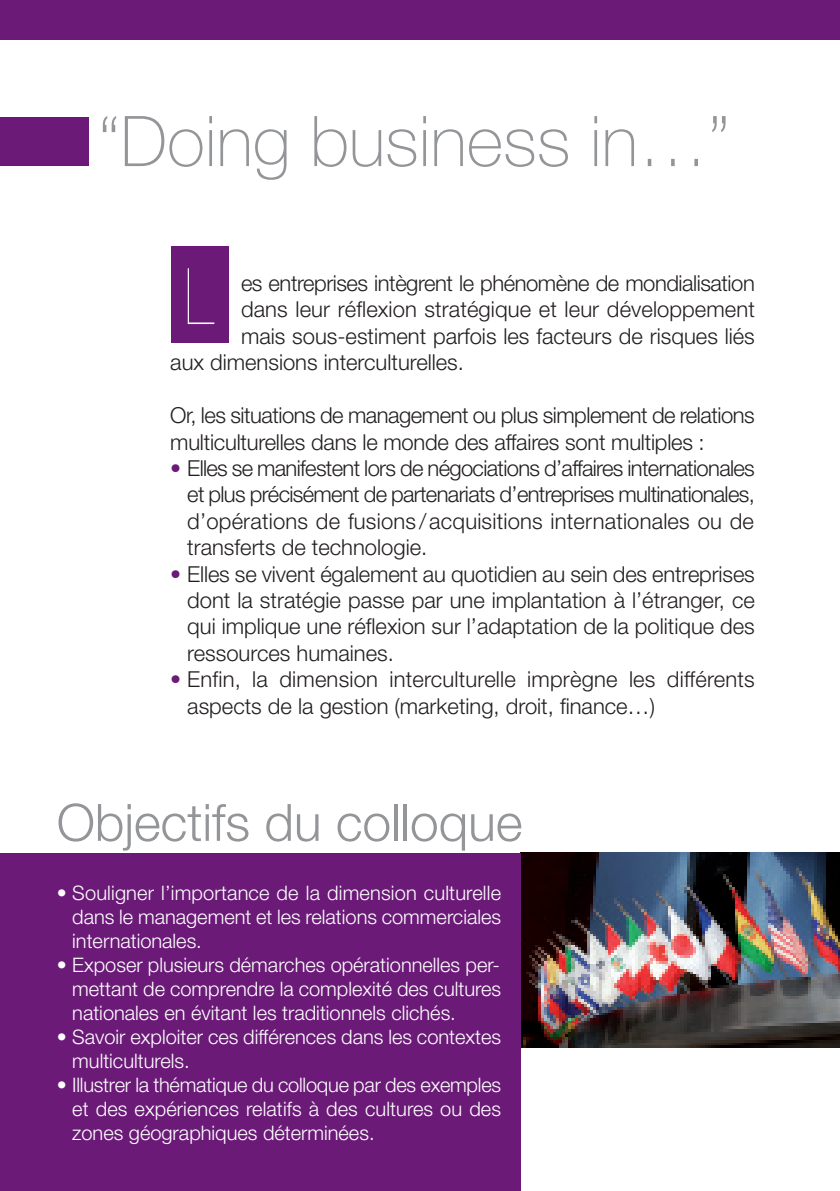
<style>
.page{position:relative;width:840px;height:1191px;background:#fff}
.page>*{position:absolute;margin:0;border:0;box-sizing:border-box;transform-origin:0 0}
.t1{font:200 78.2px "Helvetica Neue";color:#fff;scale:.78 1}
.t2{font:100 70px "Helvetica Neue";color:#939598}
.t3{font:300 51.4px "Helvetica Neue";color:#939598}
.t4{font:300 22px/26.4px "Helvetica Neue";color:#231f20;text-align:justify}
.t5{font:300 22px/26.4px "Helvetica Neue";letter-spacing:-.02em;color:#231f20}
.t6{font:300 20px/24px "Helvetica Neue";color:#fff;text-align:justify}
.s1{color:#6b1a78}
</style>
<div class="page">
<div style="left:0;top:0;width:839px;height:40px;background:#6b1a78"></div>
<div style="left:0;top:117px;width:88px;height:49px;background:#6b1a78"></div>
<img style="left:520px;top:853px;width:319px;height:194px">
<div style="left:0;top:852px;width:520px;height:339px;background:#6b1a78"></div>
<div style="left:171px;top:247px;width:58px;height:96px;background:#6b1a78"></div>
<h2 class="t2" style="left:98px;top:116px;width:632px">“Doing business in…”</h2>
<h1 class="t1" style="left:184px;top:268px;width:39px">L</h1>
<p class="t5" style="left:241px;top:272px;width:515px">es entreprises intègrent le phénomène de mondialisation</p>
<p class="t4" style="left:241px;top:298px;width:515px">dans leur réflexion stratégique et leur développement</p>
<p class="t4" style="left:241px;top:325px;width:515px">mais sous-estiment parfois les facteurs de risques liés</p>
<p class="t4" style="left:170px;top:351px;width:295px">aux dimensions interculturelles.</p>
<p class="t5" style="left:170px;top:404px;width:585px">Or, les situations de management ou plus simplement de relations multiculturelles dans le monde des affaires sont multiples :</p>
<p class="t4" style="left:187px;top:457px;width:568px;text-indent:-17px"><span class="s1">•</span> Elles se manifestent lors de négociations d’affaires internationales et plus précisément de partenariats d’entreprises multinationales, d’opérations de fusions / acquisitions internationales ou de transferts de technologie.</p>
<p class="t4" style="left:187px;top:562px;width:568px;text-indent:-17px"><span class="s1">•</span> Elles se vivent également au quotidien au sein des entreprises dont la stratégie passe par une implantation à l’étranger, ce qui implique une réflexion sur l’adaptation de la politique des ressources humaines.</p>
<p class="t4" style="left:187px;top:668px;width:568px;text-indent:-17px"><span class="s1">•</span> Enfin, la dimension interculturelle imprègne les différents aspects de la gestion (marketing, droit, finance…)</p>
<h3 class="t3" style="left:57px;top:804px;width:467px">Objectifs du colloque</h3>
<p class="t6" style="left:72px;top:883px;width:430px;text-indent:-16px">• Souligner l’importance de la dimension culturelle dans le management et les relations commerciales internationales.</p>
<p class="t6" style="left:72px;top:955px;width:430px;text-indent:-16px">• Exposer plusieurs démarches opérationnelles per&shy;mettant de comprendre la complexité des cultures nationales en évitant les traditionnels clichés.</p>
<p class="t6" style="left:72px;top:1027px;width:430px;text-indent:-15px">• Savoir exploiter ces différences dans les contextes multiculturels.</p>
<p class="t6" style="left:72px;top:1075px;width:430px;text-indent:-16px">• Illustrer la thématique du colloque par des exemples et des expériences relatifs à des cultures ou des zones géographiques déterminées.</p>
</div>
